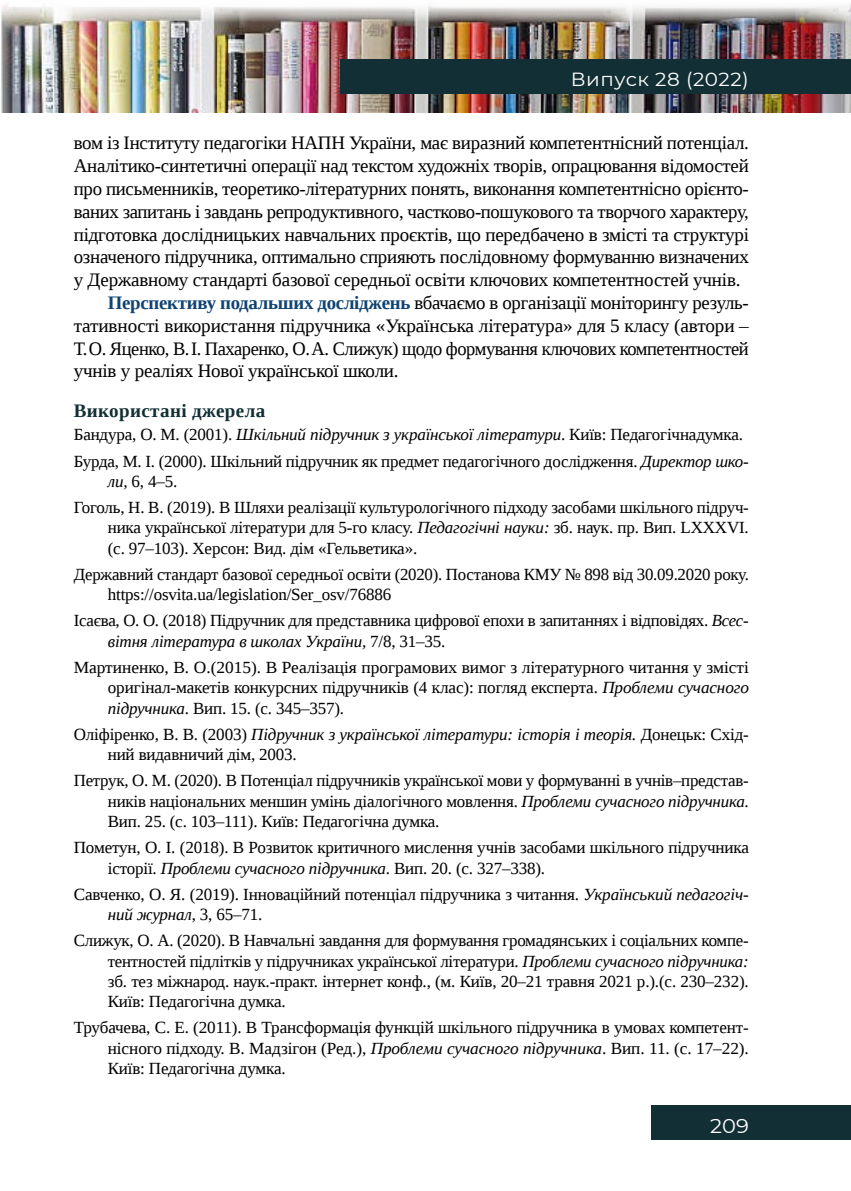
<style>
.page{position:relative;width:851px;height:1191px;background:#fff}
.page>*{position:absolute;margin:0;border:0;box-sizing:border-box;transform-origin:0 0}
.t1{font:20px "Montserrat";color:#fff;scale:1.05 1}
.t2{font:19px "Liberation Serif";letter-spacing:-.01em;color:#000}
.t3{font:700 19px "Liberation Serif";letter-spacing:.02em;color:#122f35}
.t4{font:19px "Montserrat";letter-spacing:.025em;color:#fff;scale:1.05 1}
.t5{font:17px/20.4px "Liberation Serif";letter-spacing:-.01em;color:#000}
.s1{font-weight:700;color:#0f4372}
.s2{font-style:italic}
</style>
<div class="page">
<img style="left:1px;top:4px;width:849px;height:109px">
<div style="left:340px;top:60px;width:510px;height:34px;background:#122f35"></div>
<div style="left:651px;top:1106px;width:199px;height:34px;background:#122f35"></div>
<p class="t4" style="left:570px;top:66px;width:171px">Випуск 28 (2022)</p>
<p class="t2" style="left:74px;top:131px;width:676px">вом із Інституту педагогіки НАПН України, має виразний компетентнісний потенціал.</p>
<p class="t2" style="left:74px;top:153px;width:676px">Аналітико-синтетичні операції над текстом художніх творів, опрацювання відомостей</p>
<p class="t2" style="left:74px;top:176px;width:676px">про письменників, теоретико-літературних понять, виконання компетентнісно орієнто-</p>
<p class="t2" style="left:74px;top:199px;width:676px">ваних запитань і завдань репродуктивного, частково-пошукового та творчого характеру,</p>
<p class="t2" style="left:74px;top:222px;width:676px">підготовка дослідницьких навчальних проєктів, що передбачено в змісті та структурі</p>
<p class="t2" style="left:74px;top:245px;width:676px">означеного підручника, оптимально сприяють послідовному формуванню визначених</p>
<p class="t2" style="left:74px;top:267px;width:668px">у Державному стандарті базової середньої освіти ключових компетентностей учнів.</p>
<p class="t2" style="left:108px;top:290px;width:642px"><span class="s1">Перспективу подальших досліджень</span> вбачаємо в організації моніторингу резуль-</p>
<p class="t2" style="left:74px;top:313px;width:676px">тативності використання підручника «Українська література» для 5 класу (автори –</p>
<p class="t2" style="left:74px;top:336px;width:676px">Т.О. Яценко, В.І. Пахаренко, О.А. Слижук) щодо формування ключових компетентностей</p>
<p class="t2" style="left:74px;top:359px;width:326px">учнів у реаліях Нової української школи.</p>
<p class="t3" style="left:74px;top:398px;width:193px">Використані джерела</p>
<p class="t5" style="left:74px;top:422px;width:676px;line-height:26px">Бандура, О. М. (2001). <span class="s2">Шкільний підручник з української літератури</span>. Київ: Педагогічнадумка.<br>Бурда, М. І. (2000). Шкільний підручник як предмет педагогічного дослідження. <span class="s2">Директор шко-</span></p>
<p class="t5" style="left:74px;top:468px;width:676px;line-height:26px;text-indent:34px"><span class="s2">ли,</span> 6, 4–5.<br>Гоголь, Н. В. (2019). В Шляхи реалізації культурологічного підходу засобами шкільного підруч-</p>
<p class="t5" style="left:108px;top:517px;width:642px">ника української літератури для 5-го класу. <span class="s2">Педагогічні науки:</span> зб. наук. пр. Вип. LXXXVI. (с. 97–103). Херсон: Вид. дім «Гельветика».</p>
<p class="t5" style="left:108px;top:564px;width:642px;text-indent:-34px">Державний стандарт базової середньої освіти (2020). Постанова КМУ № 898 від 30.09.2020 року. https://osvita.ua/legislation/Ser_osv/76886</p>
<p class="t5" style="left:108px;top:610px;width:642px;text-indent:-34px">Ісаєва, О. О. (2018) Підручник для представника цифрової епохи в запитаннях і відповідях. <span class="s2">Всес&shy;вітня література в школах України,</span> 7/8, 31–35.</p>
<p class="t5" style="left:108px;top:657px;width:642px;text-align:justify;text-indent:-34px">Мартиненко, В. О.(2015). В Реалізація програмових вимог з літературного читання у змісті оригінал-макетів конкурсних підручників (4 клас): погляд експерта. <span class="s2">Проблеми сучасного підручника</span>. Вип. 15. (с. 345–357).</p>
<p class="t5" style="left:108px;top:724px;width:642px;text-indent:-34px">Оліфіренко, В. В. (2003) <span class="s2">Підручник з української літератури: історія і теорія.</span> Донецьк: Схід&shy;ний видавничий дім, 2003.</p>
<p class="t5" style="left:108px;top:770px;width:642px;text-align:justify;text-indent:-34px">Петрук, О. М. (2020). В Потенціал підручників української мови у формуванні в учнів–представ&shy;ників національних меншин умінь діалогічного мовлення. <span class="s2">Проблеми сучасного підручника</span>.<br>Вип. 25. (с. 103–111). Київ: Педагогічна думка.</p>
<p class="t5" style="left:108px;top:837px;width:642px;text-indent:-34px">Пометун, О. І. (2018). В Розвиток критичного мислення учнів засобами шкільного підручника історії. <span class="s2">Проблеми сучасного підручника</span>. Вип. 20. (с. 327–338).</p>
<p class="t5" style="left:108px;top:883px;width:642px;text-indent:-34px">Савченко, О. Я. (2019). Інноваційний потенціал підручника з читання. <span class="s2">Український педагогіч&shy;ний журнал</span>, 3, 65–71.</p>
<p class="t5" style="left:108px;top:930px;width:642px;text-align:justify;text-indent:-34px">Слижук, О. А. (2020). В Навчальні завдання для формування громадянських і соціальних компе&shy;тентностей підлітків у підручниках української літератури. <span class="s2">Проблеми сучасного підручника: </span>зб. тез міжнарод. наук.-практ. інтернет конф., (м. Київ, 20–21 травня 2021 р.).(с. 230–232).<br>Київ: Педагогічна думка.</p>
<p class="t5" style="left:108px;top:1017px;width:642px;text-align:justify;text-indent:-34px">Трубачева, С. Е. (2011). В Трансформація функцій шкільного підручника в умовах компетент&shy;нісного підходу. В. Мадзігон (Ред.), <span class="s2">Проблеми сучасного підручника</span>. Вип. 11. (с. 17–22).<br>Київ: Педагогічна думка.</p>
<p class="t1" style="left:710px;top:1111px;width:38px">209</p>
</div>
